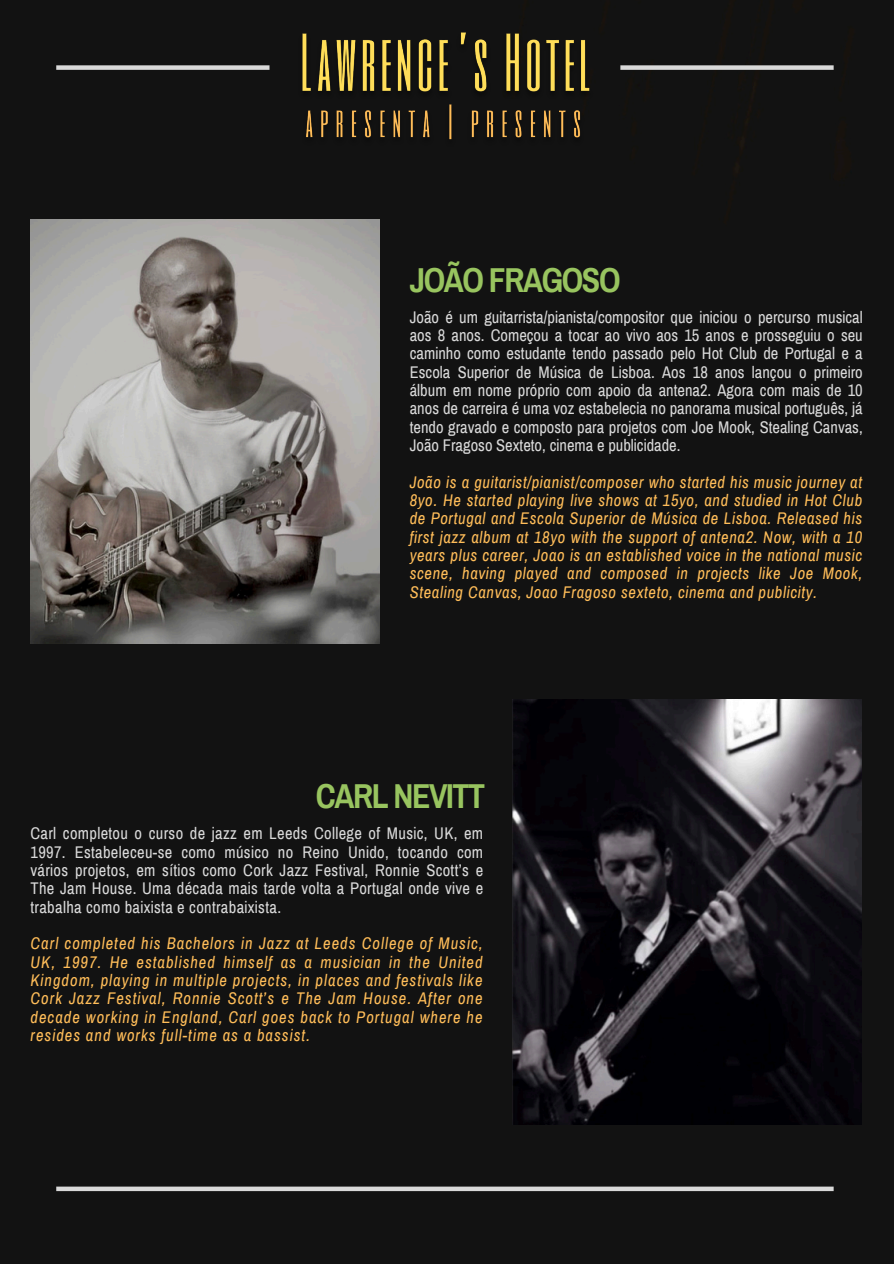
<style>
.page{position:relative;width:894px;height:1264px;background:#fff}
.page>*{position:absolute;margin:0;border:0;box-sizing:border-box;transform-origin:0 0}
.t1{font:700 33.75px "Archivo Narrow";letter-spacing:-.04em;color:#98c45f}
.t2{font:16.5px/18.3px "Archivo Narrow";letter-spacing:.01em;color:#d9d9d9;text-align:justify}
.t3{font:italic 16.5px/18.3px "Archivo Narrow";letter-spacing:.05em;color:#ffbd59;text-align:justify}
</style>
<div class="page">
<div style="left:0;top:0;width:893px;height:1263px;background:#121212"></div>
<img style="left:294px;top:16px;width:304px;height:134px">
<div style="left:56px;top:1186px;width:777px;height:5px;background:#d9d9d9"></div>
<div style="left:56px;top:65px;width:213px;height:5px;background:#d9d9d9"></div>
<div style="left:620px;top:65px;width:213px;height:5px;background:#d9d9d9"></div>
<img style="left:31px;top:219px;width:349px;height:424px">
<img style="left:512px;top:699px;width:349px;height:425px">
<h1 class="t1" style="left:409px;top:262px;width:212px">JOÃO FRAGOSO</h1>
<p class="t2" style="left:409px;top:308px;width:454px">João é um guitarrista/pianista/compositor que iniciou o percurso musical aos 8 anos. Começou a tocar ao vivo aos 15 anos e prosseguiu o seu caminho como estudante tendo passado pelo Hot Club de Portugal e a Escola Superior de Música de Lisboa. Aos 18 anos lançou o primeiro álbum em nome próprio com apoio da antena2. Agora com mais de 10 anos de carreira é uma voz estabelecia no panorama musical português, já tendo gravado e composto para projetos com Joe Mook, Stealing Canvas, João Fragoso Sexteto, cinema e publicidade.</p>
<p class="t3" style="left:409px;top:473px;width:454px">João is a guitarist/pianist/composer who started his music journey at 8yo. He started playing live shows at 15yo, and studied in Hot Club de Portugal and Escola Superior de Música de Lisboa. Released his first jazz album at 18yo with the support of antena2. Now, with a 10 years plus career, Joao is an established voice in the national music scene, having played and composed in projects like Joe Mook, Stealing Canvas, Joao Fragoso sexteto, cinema and publicity.</p>
<h1 class="t1" style="left:316px;top:778px;width:170px">CARL NEVITT</h1>
<p class="t2" style="left:31px;top:824px;width:454px">Carl completou o curso de jazz em Leeds College of Music, UK, em 1997. Estabeleceu-se como músico no Reino Unido, tocando com vários projetos, em sítios como Cork Jazz Festival, Ronnie Scott’s e The Jam House. Uma década mais tarde volta a Portugal onde vive e trabalha como baixista e contrabaixista.</p>
<p class="t3" style="left:31px;top:934px;width:453px">Carl completed his Bachelors in Jazz at Leeds College of Music, UK, 1997. He established himself as a musician in the United Kingdom, playing in multiple projects, in places and festivals like Cork Jazz Festival, Ronnie Scott’s e The Jam House. After one decade working in England, Carl goes back to Portugal where he resides and works full-time as a bassist.</p>
</div>
